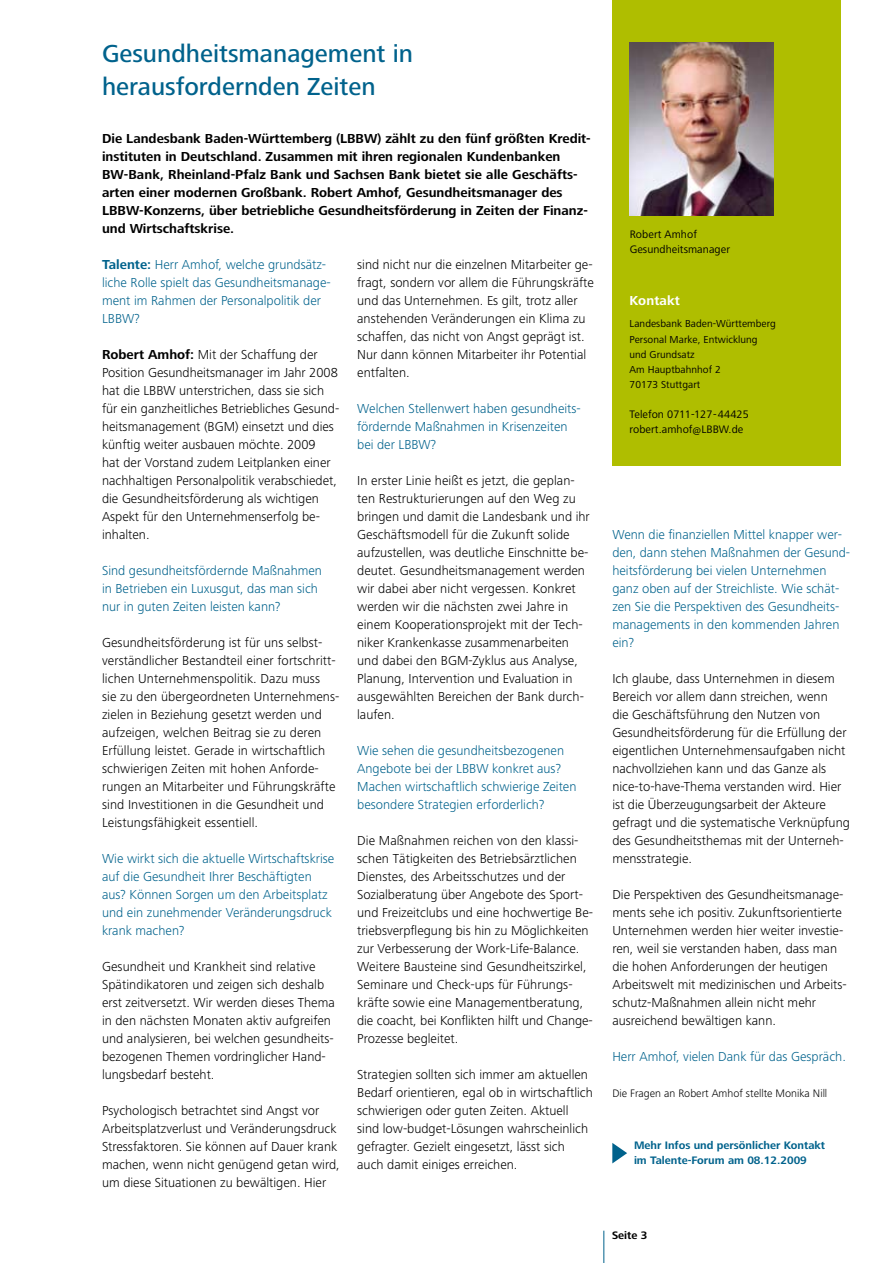
<style>
.page{position:relative;width:893px;height:1263px;background:#fff}
.page>*{position:absolute;margin:0;border:0;box-sizing:border-box;transform-origin:0 0}
.t1{font:500 25.5px/33px "Frutiger Next LT";color:#00628c}
.t2{font:300 13.5px/18px "Frutiger Next LT";color:#000}
.t3{font:300 13.5px/18px "Frutiger Next LT";color:#00628c}
.t4{font:700 13.5px/18px "Frutiger Next LT";color:#000}
.t5{font:700 13.5px "Frutiger Next LT";letter-spacing:.005em;color:#fff}
.t6{font:11.25px/15px "Frutiger Next LT";letter-spacing:.005em;color:#000}
.t7{font:700 11.25px/15px "Frutiger Next LT";color:#00628c}
.t8{font:300 11.25px "Frutiger Next LT";color:#000}
.t9{font:700 11.25px "Frutiger Next LT";color:#000}
.t10{font:10.5px/15px "Frutiger Next LT";letter-spacing:.005em;color:#000}
.s1{font-weight:700}
</style>
<div class="page">
<hr style="left:603px;top:1231px;width:1px;height:32px;background:#00628c">
<div style="left:612px;top:31px;width:229px;height:435px;background:#afbe00"></div>
<div style="left:612px;top:0;width:229px;height:33px;background:#afbe00"></div>
<img style="left:629px;top:43px;width:144px;height:172px">
<svg style="left:612px;top:1143px;width:15px;height:20px"></svg>
<h1 class="t1" style="left:102px;top:37px;width:312px">Gesundheitsmanagement in herausfordernden Zeiten</h1>
<p class="t4" style="left:102px;top:129px;width:490px">Die Landesbank Baden-Württemberg (LBBW) zählt zu den fünf größten Kredit&shy;instituten in Deutschland. Zusammen mit ihren regionalen Kundenbanken BW-Bank, Rheinland-Pfalz Bank und Sachsen Bank bietet sie alle Geschäfts&shy;arten einer modernen Großbank. Robert Amhof, Gesundheitsmanager des LBBW-Konzerns, über betriebliche Gesundheitsförderung in Zeiten der Finanz&shy;und Wirtschaftskrise.</p>
<p class="t3" style="left:102px;top:256px;width:230px"><span class="s1">Talente:</span> Herr Amhof, welche grundsätz&shy;liche Rolle spielt das Gesundheitsmanage&shy;ment im Rahmen der Personalpolitik der<br>LBBW?</p>
<p class="t2" style="left:102px;top:346px;width:239px"><span class="s1">Robert Amhof:</span> Mit der Schaffung der Position Gesundheitsmanager im Jahr 2008 hat die LBBW unterstrichen, dass sie sich für ein ganzheitliches Betriebliches Gesund&shy;heitsmanagement (BGM) einsetzt und dies künftig weiter ausbauen möchte. 2009<br>hat der Vorstand zudem Leitplanken einer nachhaltigen Personalpolitik verabschiedet, die Gesundheitsförderung als wichtigen Aspekt für den Unternehmenserfolg be&shy;inhalten.</p>
<p class="t3" style="left:102px;top:561px;width:222px">Sind gesundheitsfördernde Maßnahmen in Betrieben ein Luxusgut, das man sich nur in guten Zeiten leisten kann?</p>
<p class="t2" style="left:102px;top:633px;width:239px">Gesundheitsförderung ist für uns selbst&shy;verständlicher Bestandteil einer fortschritt&shy;lichen Unternehmenspolitik. Dazu muss<br>sie zu den übergeordneten Unternehmens&shy;zielen in Beziehung gesetzt werden und aufzeigen, welchen Beitrag sie zu deren Erfüllung leistet. Gerade in wirtschaftlich schwierigen Zeiten mit hohen Anforde&shy;rungen an Mitarbeiter und Führungskräfte sind Investitionen in die Gesundheit und Leistungsfähigkeit essentiell.</p>
<p class="t3" style="left:102px;top:849px;width:234px">Wie wirkt sich die aktuelle Wirtschaftskrise auf die Gesundheit Ihrer Beschäftigten aus? Können Sorgen um den Arbeitsplatz und ein zunehmender Veränderungsdruck krank machen?</p>
<p class="t2" style="left:102px;top:957px;width:234px">Gesundheit und Krankheit sind relative Spätindikatoren und zeigen sich deshalb erst zeitversetzt. Wir werden dieses Thema in den nächsten Monaten aktiv aufgreifen und analysieren, bei welchen gesundheits&shy;bezogenen Themen vordringlicher Hand&shy;lungsbedarf besteht.</p>
<p class="t2" style="left:102px;top:1101px;width:239px">Psychologisch betrachtet sind Angst vor Arbeitsplatzverlust und Veränderungsdruck Stressfaktoren. Sie können auf Dauer krank machen, wenn nicht genügend getan wird, um diese Situationen zu bewältigen. Hier</p>
<p class="t2" style="left:357px;top:255px;width:238px">sind nicht nur die einzelnen Mitarbeiter ge&shy;fragt, sondern vor allem die Führungskräfte und das Unternehmen. Es gilt, trotz aller anstehenden Veränderungen ein Klima zu schaffen, das nicht von Angst geprägt ist.<br>Nur dann können Mitarbeiter ihr Potential entfalten.</p>
<p class="t3" style="left:357px;top:399px;width:225px">Welchen Stellenwert haben gesundheits&shy;fördernde Maßnahmen in Krisenzeiten bei der LBBW?</p>
<p class="t2" style="left:357px;top:471px;width:234px">In erster Linie heißt es jetzt, die geplan&shy;ten Restrukturierungen auf den Weg zu bringen und damit die Landesbank und ihr Geschäftsmodell für die Zukunft solide aufzustellen, was deutliche Einschnitte be&shy;deutet. Gesundheitsmanagement werden wir dabei aber nicht vergessen. Konkret werden wir die nächsten zwei Jahre in einem Kooperationsprojekt mit der Tech&shy;niker Krankenkasse zusammenarbeiten und dabei den BGM-Zyklus aus Analyse, Planung, Intervention und Evaluation in ausgewählten Bereichen der Bank durch&shy;laufen.</p>
<p class="t3" style="left:357px;top:741px;width:221px">Wie sehen die gesundheitsbezogenen Angebote bei der LBBW konkret aus?<br>Machen wirtschaftlich schwierige Zeiten besondere Strategien erforderlich?</p>
<p class="t2" style="left:357px;top:831px;width:237px">Die Maßnahmen reichen von den klassi&shy;schen Tätigkeiten des Betriebsärztlichen Dienstes, des Arbeitsschutzes und der Sozialberatung über Angebote des Sport&shy;und Freizeitclubs und eine hochwertige Be&shy;triebsverpflegung bis hin zu Möglichkeiten zur Verbesserung der Work-Life-Balance.<br>Weitere Bausteine sind Gesundheitszirkel, Seminare und Check-ups für Führungs&shy;kräfte sowie eine Managementberatung, die coacht, bei Konflikten hilft und Change-Prozesse begleitet.</p>
<p class="t2" style="left:357px;top:1065px;width:237px">Strategien sollten sich immer am aktuellen Bedarf orientieren, egal ob in wirtschaftlich schwierigen oder guten Zeiten. Aktuell sind low-budget-Lösungen wahrscheinlich gefragter. Gezielt eingesetzt, lässt sich auch damit einiges erreichen.</p>
<p class="t6" style="left:630px;top:226px;width:102px">Robert Amhof<br>Gesundheitsmanager</p>
<p class="t5" style="left:630px;top:293px;width:52px">Kontakt</p>
<p class="t10" style="left:630px;top:316px;width:148px">Landesbank Baden-Württemberg<br>Personal Marke, Entwicklung und Grundsatz<br>Am Hauptbahnhof 2<br>70173 Stuttgart</p>
<p class="t6" style="left:630px;top:406px;width:121px">Telefon 0711-127-44425 robert.amhof@LBBW.de</p>
<p class="t3" style="left:612px;top:525px;width:239px">Wenn die finanziellen Mittel knapper wer&shy;den, dann stehen Maßnahmen der Gesund&shy;heitsförderung bei vielen Unternehmen ganz oben auf der Streichliste. Wie schät&shy;zen Sie die Perspektiven des Gesundheits&shy;managements in den kommenden Jahren ein?</p>
<p class="t2" style="left:612px;top:669px;width:239px">Ich glaube, dass Unternehmen in diesem Bereich vor allem dann streichen, wenn<br>die Geschäftsführung den Nutzen von Gesundheitsförderung für die Erfüllung der eigentlichen Unternehmensaufgaben nicht nachvollziehen kann und das Ganze als nice-to-have-Thema verstanden wird. Hier ist die Überzeugungsarbeit der Akteure gefragt und die systematische Verknüpfung des Gesundheitsthemas mit der Unterneh&shy;mensstrategie.</p>
<p class="t2" style="left:612px;top:885px;width:236px">Die Perspektiven des Gesundheitsmanage&shy;ments sehe ich positiv. Zukunftsorientierte Unternehmen werden hier weiter investie&shy;ren, weil sie verstanden haben, dass man die hohen Anforderungen der heutigen Arbeitswelt mit medizinischen und Arbeits&shy;schutz-Maßnahmen allein nicht mehr ausreichend bewältigen kann.</p>
<p class="t3" style="left:612px;top:1047px;width:235px">Herr Amhof, vielen Dank für das Gespräch.</p>
<p class="t8" style="left:612px;top:1087px;width:216px">Die Fragen an Robert Amhof stellte Monika Nill</p>
<p class="t7" style="left:634px;top:1138px;width:193px">Mehr Infos und persönlicher Kontakt im Talente-Forum am 08.12.2009</p>
<p class="t9" style="left:612px;top:1229px;width:37px">Seite 3</p>
</div>
